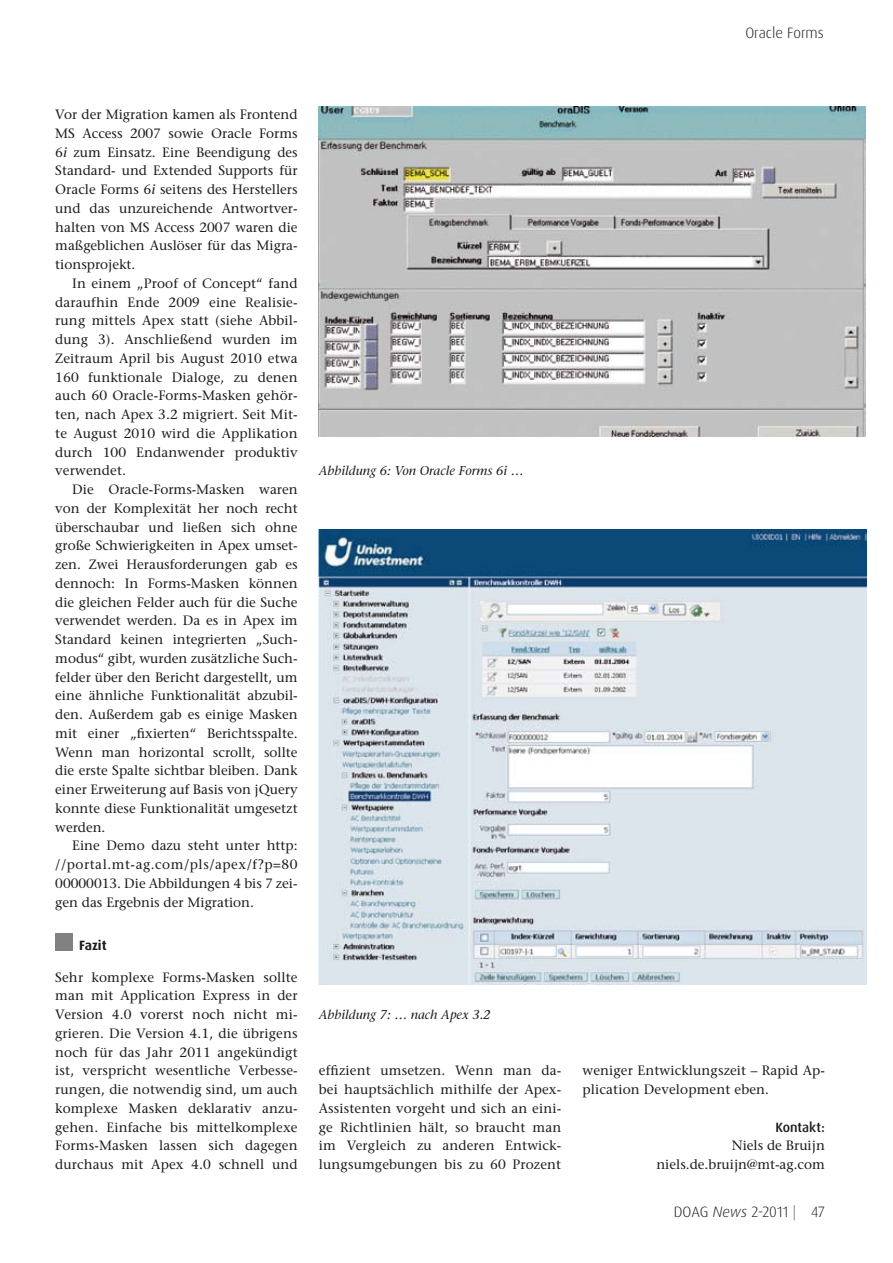
<style>
.page{position:relative;width:893px;height:1263px;background:#fff}
.page>*{position:absolute;margin:0;border:0;box-sizing:border-box;transform-origin:0 0}
.t1{font:300 15px "Dax Pro";color:#1b1c20}
.t2{font:500 13.5px/18.8px "Stone Serif Std";letter-spacing:.01em;color:#1b1c20;text-align:justify}
.t3{font:500 13.5px "Dax Pro";color:#1b1c20}
.t4{font:700 13.5px "Dax Pro";letter-spacing:-.005em;color:#1b1c20}
.t5{font:italic 500 12.75px "Stone Serif Std";color:#1b1c20}
.s1{font-style:italic}
.s2{color:#68676c}
</style>
<div class="page">
<img style="left:319px;top:530px;width:548px;height:455px">
<img style="left:318px;top:106px;width:547px;height:331px">
<div style="left:55px;top:933px;width:17px;height:17px;background:#818084"></div>
<p class="t1" style="left:745px;top:23px;width:80px">Oracle Forms</p>
<p class="t2" style="left:55px;top:105px;width:244px">Vor der Migration kamen als Frontend MS Access 2007 sowie Oracle Forms 6<span class="s1">i</span> zum Einsatz. Eine Beendigung des Standard- und Extended Supports für Oracle Forms 6<span class="s1">i</span> seitens des Herstellers und das unzureichende Antwortver&shy;halten von MS Access 2007 waren die maßgeblichen Auslöser für das Migra&shy;tionsprojekt.</p>
<p class="t2" style="left:55px;top:274px;width:244px;text-indent:17px">In einem „Proof of Concept“ fand daraufhin Ende 2009 eine Realisie&shy;rung mittels Apex statt (siehe Abbil&shy;dung 3). Anschließend wurden im Zeitraum April bis August 2010 etwa 160 funktionale Dialoge, zu denen auch 60 Oracle-Forms-Masken gehör&shy;ten, nach Apex 3.2 migriert. Seit Mit&shy;te August 2010 wird die Applikation durch 100 Endanwender produktiv verwendet.</p>
<p class="t2" style="left:55px;top:480px;width:244px;text-indent:17px">Die Oracle-Forms-Masken waren von der Komplexität her noch recht überschaubar und ließen sich ohne große Schwierigkeiten in Apex umset&shy;zen. Zwei Herausforderungen gab es dennoch: In Forms-Masken können die gleichen Felder auch für die Suche verwendet werden. Da es in Apex im Standard keinen integrierten „Such&shy;modus“ gibt, wurden zusätzliche Such&shy;felder über den Bericht dargestellt, um eine ähnliche Funktionalität abzubil&shy;den. Außerdem gab es einige Masken mit einer „fixierten“ Berichtsspalte.<br>Wenn man horizontal scrollt, sollte die erste Spalte sichtbar bleiben. Dank einer Erweiterung auf Basis von jQuery konnte diese Funktionalität umgesetzt werden.</p>
<p class="t2" style="left:55px;top:836px;width:244px;text-indent:17px">Eine Demo dazu steht unter http: //portal.mt-ag.com/pls/apex/f?p=80<br>00000013. Die Abbildungen 4 bis 7 zei&shy;gen das Ergebnis der Migration.</p>
<p class="t4" style="left:79px;top:937px;width:29px">Fazit</p>
<p class="t2" style="left:55px;top:968px;width:244px">Sehr komplexe Forms-Masken sollte man mit Application Express in der Version 4.0 vorerst noch nicht mi&shy;grieren. Die Version 4.1, die übrigens noch für das Jahr 2011 angekündigt ist, verspricht wesentliche Verbesse&shy;rungen, die notwendig sind, um auch komplexe Masken deklarativ anzu&shy;gehen. Einfache bis mittelkomplexe Forms-Masken lassen sich dagegen durchaus mit Apex 4.0 schnell und</p>
<p class="t5" style="left:319px;top:463px;width:206px">Abbildung 6: Von Oracle Forms 6i …</p>
<p class="t5" style="left:319px;top:1007px;width:173px">Abbildung 7: … nach Apex 3.2</p>
<p class="t2" style="left:319px;top:1061px;width:244px">effizient umsetzen. Wenn man da&shy;bei hauptsächlich mithilfe der Apex-Assistenten vorgeht und sich an eini&shy;ge Richtlinien hält, so braucht man im Vergleich zu anderen Entwick&shy;lungsumgebungen bis zu 60 Prozent</p>
<p class="t2" style="left:583px;top:1061px;width:244px">weniger Entwicklungszeit – Rapid Ap&shy;plication Development eben.</p>
<p class="t3" style="left:775px;top:1118px;width:51px">Kontakt:</p>
<p class="t2" style="left:656px;top:1136px;width:170px;text-align:right">Niels de Bruijn niels.de.bruijn@mt-ag.com</p>
<p class="t1" style="left:674px;top:1202px;width:153px">DOAG <span class="s1">News</span> 2-2011 <span class="s2">|</span> 47</p>
</div>
